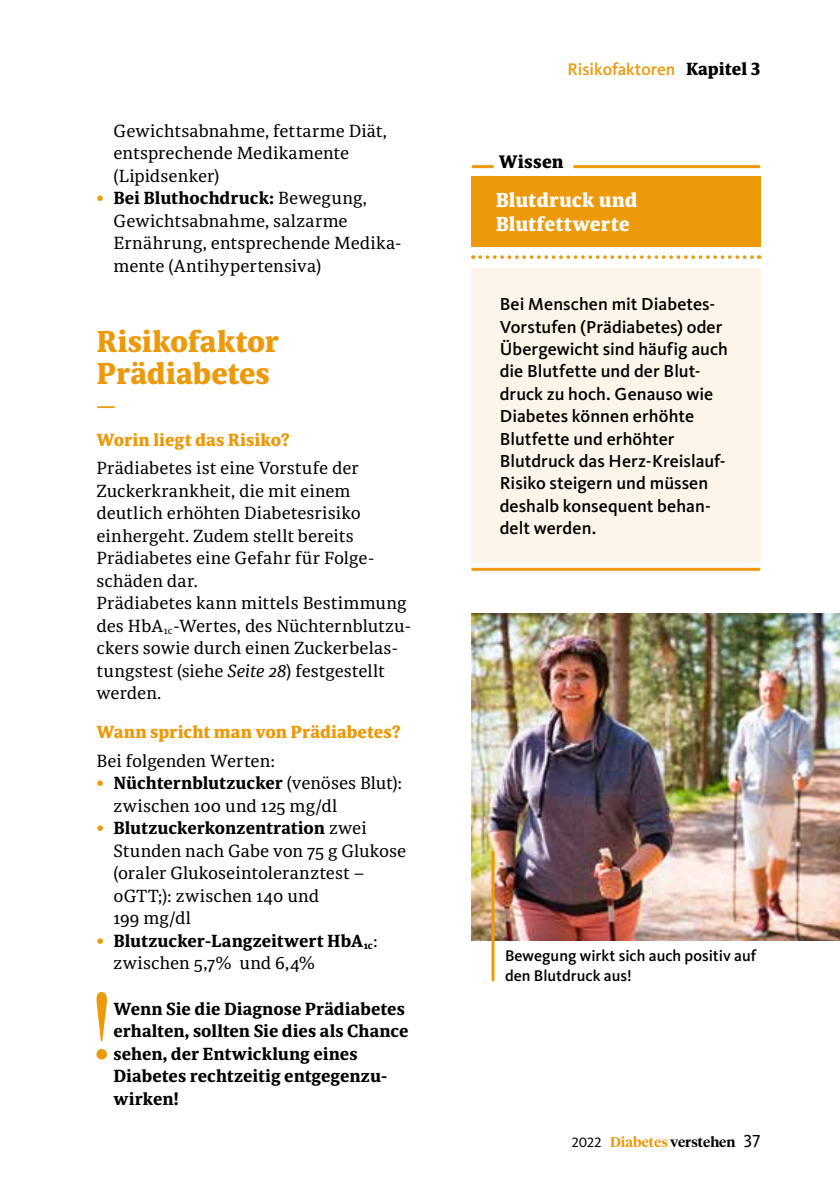
<style>
.page{position:relative;width:840px;height:1191px;background:#fff}
.page>*{position:absolute;margin:0;border:0;box-sizing:border-box;transform-origin:0 0}
.t1{font:800 30px/32px "Sindelar";color:#ec990a}
.t2{font:800 20px/24px "Sindelar";color:#fff}
.t3{font:500 18px/22.4px "Kievit OT";color:#000}
.t4{font:800 18px "Sindelar";letter-spacing:.01em;color:#000}
.t5{font:17.4px/22.6px "Sindelar Regular A";color:#000}
.t6{font:700 17.4px/22.6px "Sindelar";letter-spacing:-.005em;color:#000}
.t7{font:800 17.4px/33.4px "Sindelar";letter-spacing:.005em;color:#ec990a}
.t8{font:500 17.4px "Kievit OT";color:#ec990a}
.t9{font:500 16px/20.4px "Kievit OT";color:#000}
.t10{font:600 14px "Tiempos Headline";letter-spacing:.005em;color:#000}
.s1{color:#ec990a}
.s2{font-family:"Sindelar Regular A";font-weight:400}
.s3{font-family:"Sindelar Regular A Italic"}
.s4{font-family:"Sindelar";font-weight:800;color:#000}
.s5{font-family:"Kievit OT";font-weight:400}
.s6{font-family:"Kievit OT";font-weight:400;font-size:18px}
</style>
<div class="page">
<svg style="left:96px;top:992px;width:11px;height:67px"></svg>
<div style="left:471px;top:268px;width:289px;height:294px;background:#fef5ea"></div>
<div style="left:471px;top:176px;width:289px;height:71px;background:#ec990a"></div>
<hr style="left:472px;top:568px;width:286px;height:3px;background:#ec990a">
<hr style="left:472px;top:165px;width:20px;height:3px;background:#ec990a">
<hr style="left:574px;top:165px;width:184px;height:3px;background:#ec990a">
<svg style="left:479px;top:255px;width:280px;height:4px"></svg>
<img style="left:471px;top:614px;width:368px;height:326px">
<hr style="left:491px;top:852px;width:3px;height:128px;background:#ec990a">
<p class="t5" style="left:113px;top:120px;width:275px">Gewichtsabnahme, fettarme Diät, entsprechende Medikamente (Lipidsenker)</p>
<p class="t6" style="left:96px;top:188px;width:272px"><span class="s1">•</span> Bei Bluthochdruck: <span class="s2">Bewegung,</span></p>
<p class="t5" style="left:113px;top:210px;width:289px">Gewichtsabnahme, salzarme<br>Ernährung, entsprechende Medika&shy;mente (Antihypertensiva)</p>
<h1 class="t1" style="left:96px;top:327px;width:184px">Risikofaktor<br>Prädiabetes</h1>
<p class="t7" style="left:96px;top:390px;width:195px">—<br>Worin liegt das Risiko?</p>
<p class="t5" style="left:96px;top:458px;width:316px">Prädiabetes ist eine Vorstufe der<br>Zuckerkrankheit, die mit einem deutlich erhöhten Diabetesrisiko einhergeht. Zudem stellt bereits<br>Prädiabetes eine Gefahr für Folge&shy;schäden dar.<br>Prädiabetes kann mittels Bestimmung des HbA<sub>1c</sub>-Wertes, des Nüchternblutzu&shy;ckers sowie durch einen Zuckerbelas&shy;tungstest (siehe <span class="s3">Seite 28</span>) festgestellt werden.</p>
<p class="t7" style="left:96px;top:716px;width:306px">Wann spricht man von Prädiabetes?</p>
<p class="t5" style="left:96px;top:750px;width:180px">Bei folgenden Werten:</p>
<p class="t6" style="left:96px;top:773px;width:307px"><span class="s1">•</span> Nüchternblutzucker <span class="s2">(venöses Blut):</span></p>
<p class="t5" style="left:113px;top:795px;width:225px">zwischen 100 und 125 mg/dl</p>
<p class="t6" style="left:96px;top:818px;width:271px"><span class="s1">•</span> Blutzuckerkonzentration <span class="s2">zwei</span></p>
<p class="t5" style="left:113px;top:840px;width:294px">Stunden nach Gabe von 75 g Glukose (oraler Glukoseintoleranztest – oGTT;): zwischen 140 und<br>199 mg/dl</p>
<p class="t6" style="left:96px;top:930px;width:283px"><span class="s1">•</span> Blutzucker-Langzeitwert HbA<sub>1c</sub><span class="s2">:</span></p>
<p class="t5" style="left:113px;top:953px;width:203px">zwischen 5,7% und 6,4%</p>
<p class="t6" style="left:113px;top:998px;width:296px">Wenn Sie die Diagnose Prädiabetes erhalten, sollten Sie dies als Chance sehen, der Entwicklung eines<br>Diabetes rechtzeitig entgegenzu&shy;wirken!</p>
<p class="t8" style="left:567px;top:59px;width:194px">Risikofaktoren <span class="s4">Kapitel 3</span></p>
<p class="t4" style="left:498px;top:151px;width:66px">Wissen</p>
<p class="t2" style="left:495px;top:189px;width:143px">Blutdruck und<br>Blutfettwerte</p>
<p class="t3" style="left:499px;top:293px;width:229px">Bei Menschen mit Diabetes-<br>Vorstufen (Prädiabetes) oder<br>Übergewicht sind häufig auch die Blutfette und der Blut&shy;druck zu hoch. Genauso wie<br>Diabetes können erhöhte<br>Blutfette und erhöhter<br>Blutdruck das Herz-Kreislauf-<br>Risiko steigern und müssen deshalb konsequent behan&shy;delt werden.</p>
<p class="t9" style="left:505px;top:945px;width:252px">Bewegung wirkt sich auch positiv auf den Blutdruck aus!</p>
<p class="t10" style="left:571px;top:1132px;width:190px"><span class="s5">2022</span> <span class="s1">Diabetes</span> verstehen <span class="s6">37</span></p>
</div>
